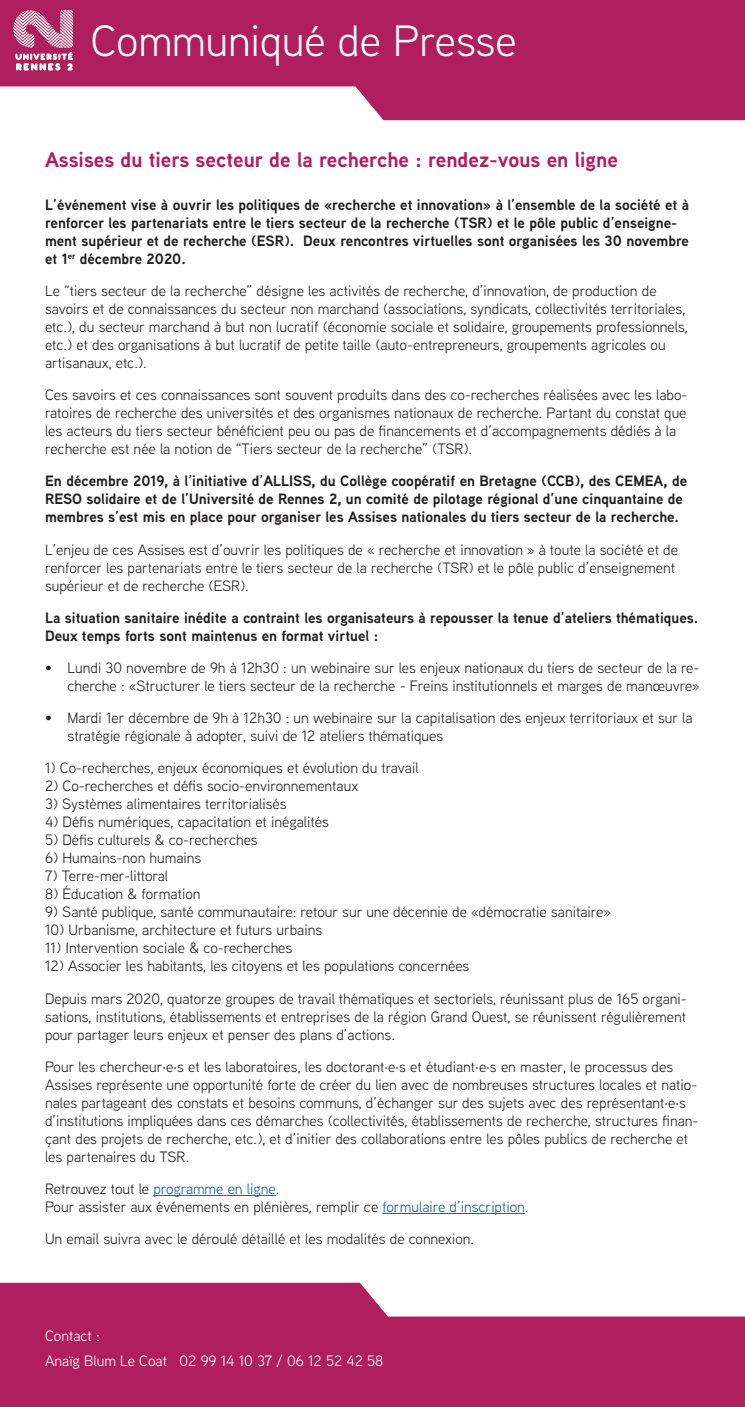
<style>
.page{position:relative;width:745px;height:1407px;background:#fff}
.page>*{position:absolute;margin:0;border:0;box-sizing:border-box;transform-origin:0 0}
.t1{font:43.75px "Aaux Next";color:#fff}
.t2{font:700 21.25px "Aaux Next";color:#b01f5d}
.t3{font:15px/18px "Aaux Next";color:#231f20}
.t4{font:700 15px/18px "Aaux Next";color:#231f20}
.t5{font:15px/25.1px "Aaux Next";color:#fff}
.s1{color:#175d9e}
</style>
<div class="page">
<svg style="left:0;top:0;width:744px;height:120px;fill:#b01f5d"></svg>
<svg style="left:0;top:1282px;width:744px;height:125px;fill:#b01f5d"></svg>
<svg style="left:13px;top:10px;width:60px;height:60px"></svg>
<hr style="left:153px;top:1195px;width:122px;height:1px;background:#175d9e">
<hr style="left:382px;top:1213px;width:142px;height:1px;background:#175d9e">
<h1 class="t1" style="left:91px;top:11px;width:427px">Communiqué de Presse</h1>
<h2 class="t2" style="left:45px;top:144px;width:574px">Assises du tiers secteur de la recherche : rendez-vous en ligne</h2>
<p class="t4" style="left:45px;top:195px;width:645px">L’événement vise à ouvrir les politiques de «recherche et innovation» à l’ensemble de la société et à renforcer les partenariats entre le tiers secteur de la recherche (TSR) et le pôle public d’enseigne&shy;ment supérieur et de recherche (ESR). Deux rencontres virtuelles sont organisées les 30 novembre et 1<sup>er</sup> décembre 2020.</p>
<p class="t3" style="left:45px;top:281px;width:644px">Le “tiers secteur de la recherche” désigne les activités de recherche, d’innovation, de production de savoirs et de connaissances du secteur non marchand (associations, syndicats, collectivités territoriales, etc.), du secteur marchand à but non lucratif (économie sociale et solidaire, groupements professionnels, etc.) et des organisations à but lucratif de petite taille (auto-entrepreneurs, groupements agricoles ou artisanaux, etc.).</p>
<p class="t3" style="left:45px;top:385px;width:643px">Ces savoirs et ces connaissances sont souvent produits dans des co-recherches réalisées avec les labo&shy;ratoires de recherche des universités et des organismes nationaux de recherche. Partant du constat que les acteurs du tiers secteur bénéficient peu ou pas de financements et d’accompagnements dédiés à la recherche est née la notion de “Tiers secteur de la recherche” (TSR).</p>
<p class="t4" style="left:45px;top:472px;width:643px">En décembre 2019, à l’initiative d’ALLISS, du Collège coopératif en Bretagne (CCB), des CEMEA, de<br>RESO solidaire et de l’Université de Rennes 2, un comité de pilotage régional d’une cinquantaine de membres s’est mis en place pour organiser les Assises nationales du tiers secteur de la recherche.</p>
<p class="t3" style="left:45px;top:540px;width:634px">L’enjeu de ces Assises est d’ouvrir les politiques de « recherche et innovation » à toute la société et de renforcer les partenariats entre le tiers secteur de la recherche (TSR) et le pôle public d’enseignement supérieur et de recherche (ESR).</p>
<p class="t4" style="left:45px;top:608px;width:654px">La situation sanitaire inédite a contraint les organisateurs à repousser la tenue d’ateliers thématiques.<br>Deux temps forts sont maintenus en format virtuel :</p>
<p class="t3" style="left:45px;top:658px;width:655px;text-align:right">• Lundi 30 novembre de 9h à 12h30 : un webinaire sur les enjeux nationaux du tiers de secteur de la re&shy;cherche : «Structurer le tiers secteur de la recherche - Freins institutionnels et marges de manœuvre»</p>
<p class="t3" style="left:67px;top:708px;width:626px;text-indent:-22px">• Mardi 1er décembre de 9h à 12h30 : un webinaire sur la capitalisation des enjeux territoriaux et sur la stratégie régionale à adopter, suivi de 12 ateliers thématiques</p>
<p class="t3" style="left:45px;top:758px;width:375px">1) Co-recherches, enjeux économiques et évolution du travail</p>
<p class="t3" style="left:45px;top:776px;width:314px">2) Co-recherches et défis socio-environnementaux</p>
<p class="t3" style="left:45px;top:794px;width:243px">3) Systèmes alimentaires territorialisés</p>
<p class="t3" style="left:45px;top:812px;width:285px">4) Défis numériques, capacitation et inégalités</p>
<p class="t3" style="left:45px;top:830px;width:214px">5) Défis culturels &amp; co-recherches</p>
<p class="t3" style="left:45px;top:848px;width:158px">6) Humains-non humains</p>
<p class="t3" style="left:45px;top:866px;width:124px">7) Terre-mer-littoral</p>
<p class="t3" style="left:45px;top:884px;width:157px">8) Éducation &amp; formation</p>
<p class="t3" style="left:45px;top:902px;width:567px">9) Santé publique, santé communautaire: retour sur une décennie de «démocratie sanitaire»</p>
<p class="t3" style="left:45px;top:920px;width:278px">10) Urbanisme, architecture et futurs urbains</p>
<p class="t3" style="left:45px;top:938px;width:249px">11) Intervention sociale &amp; co-recherches</p>
<p class="t3" style="left:45px;top:949px;width:643px;line-height:32.1px">12) Associer les habitants, les citoyens et les populations concernées<br>Depuis mars 2020, quatorze groupes de travail thématiques et sectoriels, réunissant plus de 165 organi-</p>
<p class="t3" style="left:45px;top:1007px;width:642px">sations, institutions, établissements et entreprises de la région Grand Ouest, se réunissent régulièrement pour partager leurs enjeux et penser des plans d’actions.</p>
<p class="t3" style="left:45px;top:1057px;width:654px">Pour les chercheur·e·s et les laboratoires, les doctorant·e·s et étudiant·e·s en master, le processus des Assises représente une opportunité forte de créer du lien avec de nombreuses structures locales et natio&shy;nales partageant des constats et besoins communs, d’échanger sur des sujets avec des représentant·e·s d’institutions impliquées dans ces démarches (collectivités, établissements de recherche, structures finan&shy;çant des projets de recherche, etc.), et d’initier des collaborations entre les pôles publics de recherche et les partenaires du TSR.</p>
<p class="t3" style="left:45px;top:1179px;width:484px">Retrouvez tout le <span class="s1">programme en ligne</span>.<br>Pour assister aux événements en plénières, remplir ce <span class="s1">formulaire d’inscription</span>.</p>
<p class="t3" style="left:45px;top:1229px;width:430px">Un email suivra avec le déroulé détaillé et les modalités de connexion.</p>
<p class="t5" style="left:45px;top:1322px;width:339px">Contact :<br>Anaïg Blum Le Coat 02 99 14 10 37 / 06 12 52 42 58</p>
</div>
